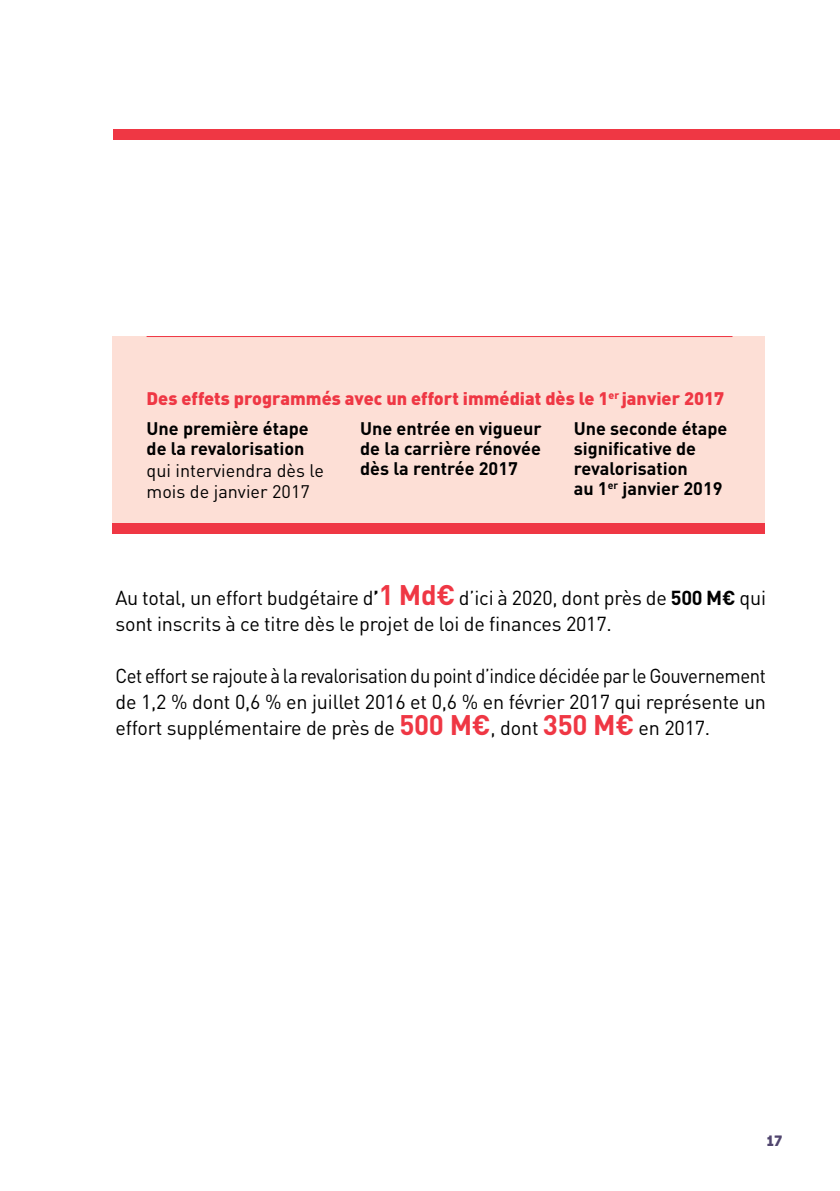
<style>
.page{position:relative;width:840px;height:1191px;background:#fff}
.page>*{position:absolute;margin:0;border:0;box-sizing:border-box;transform-origin:0 0}
.t1{font:20px/26px "DIN Pro";letter-spacing:-.01em;color:#000;text-align:justify;scale:.92 1}
.t2{font:20px/26px "DIN Pro";letter-spacing:-.01em;color:#000}
.t3{font:700 18px/20px "DIN Pro";color:#000;text-align:justify}
.t4{font:900 18px/29.6px "DIN Pro";color:#ef3744}
.t5{font:18px/21.6px "DIN Pro";color:#000}
.t6{font:16px "Archive";color:#50456e}
.s1{font-weight:700;color:#000}
.s2{font-weight:700}
.s3{font-weight:700;font-size:28px;color:#ef3744}
</style>
<div class="page">
<div style="left:113px;top:129px;width:726px;height:10px;background:#ef3744"></div>
<div style="left:112px;top:336px;width:652px;height:192px;background:#fddfd6"></div>
<div style="left:112px;top:522px;width:652px;height:11px;background:#ef3744"></div>
<hr style="left:146px;top:336px;width:586px;height:1px;background:#ef3744">
<p class="t4" style="left:146px;top:383px;width:579px">Des effets programmés avec un effort immédiat dès le 1<sup>er</sup> janvier 2017<br><span class="s1">Une première étape</span></p>
<p class="t3" style="left:146px;top:438px;width:159px">de la revalorisation</p>
<p class="t5" style="left:146px;top:459px;width:179px">qui interviendra dès le mois de janvier 2017</p>
<p class="t3" style="left:360px;top:418px;width:183px">Une entrée en vigueur de la carrière rénovée dès la rentrée 2017</p>
<p class="t3" style="left:573px;top:418px;width:155px;text-align:left">Une seconde étape significative de revalorisation<br>au 1<sup>er</sup> janvier 2019</p>
<p class="t2" style="left:115px;top:584px;width:652px">Au total, un effort budgétaire d<span class="s2">’</span><span class="s3">1 Md€</span> d’ici à 2020, dont près de <span class="s2">500 M€</span> qui sont inscrits à ce titre dès le projet de loi de finances 2017.</p>
<p class="t1" style="left:115px;top:662px;width:708px">Cet effort se rajoute à la revalorisation du point d’indice décidée par le Gouvernement de 1,2 % dont 0,6 % en juillet 2016 et 0,6 % en février 2017 qui représente un effort supplémentaire de près de <span class="s3">500 M€</span>, dont <span class="s3">350 M€</span> en 2017.</p>
<p class="t6" style="left:765px;top:1131px;width:17px">17</p>
</div>
